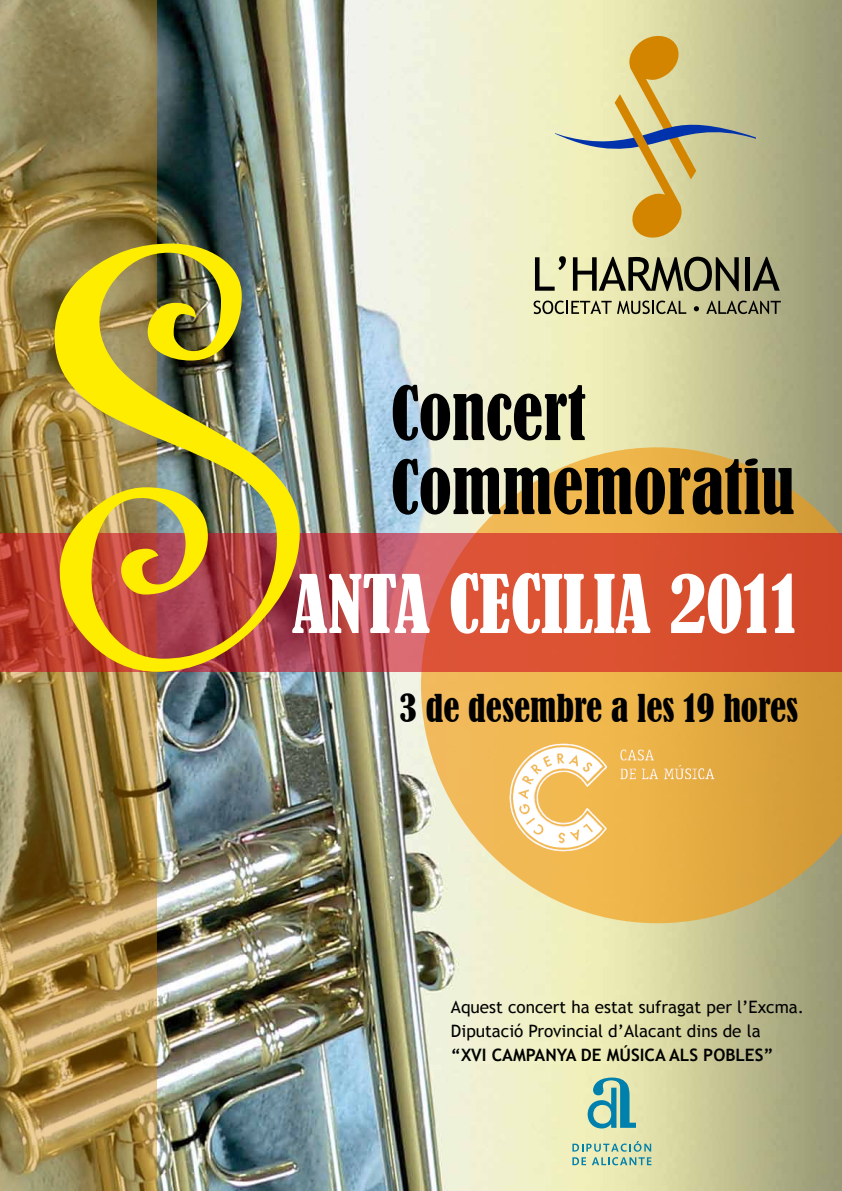
<style>
.page{position:relative;width:842px;height:1191px;background:#fff}
.page>*{position:absolute;margin:0;border:0;box-sizing:border-box;transform-origin:0 0}
.t1{font:condensed 75px "Bernard";color:#fff}
.t2{font:condensed 69px/74px "Bernard";color:#000}
.t3{font:condensed 36px "Bernard";color:#000}
.t4{font:17.1px/24px "Trebuchet MS";color:#000}
.t5{font:700 17.1px "Trebuchet MS";color:#000}
</style>
<div class="page">
<img style="left:157px;top:0;width:685px;height:1191px">
<svg style="left:421px;top:447px;width:421px;height:476px;background:#e2b762"></svg>
<svg style="left:0;top:0;width:157px;height:1191px;background:#9d854c"></svg>
<svg style="left:535px;top:256px;width:31px;height:35px"></svg>
<svg style="left:573px;top:257px;width:166px;height:34px;background:#848464"></svg>
<hr style="left:745px;top:257px;width:4px;height:34px;background:#000">
<svg style="left:752px;top:257px;width:28px;height:34px"></svg>
<svg style="left:534px;top:300px;width:152px;height:14px;background:#a1a07c"></svg>
<svg style="left:694px;top:306px;width:5px;height:5px"></svg>
<svg style="left:706px;top:300px;width:75px;height:14px"></svg>
<svg style="left:554px;top:33px;width:202px;height:208px;background:#d3ca92"></svg>
<svg style="left:0;top:533px;width:842px;height:139px;background:#cf4d39"></svg>
<img style="left:55px;top:243px;width:245px;height:429px">
<img style="left:509px;top:743px;width:98px;height:108px">
<svg style="left:572px;top:1157px;width:14px;height:8px"></svg>
<svg style="left:592px;top:1157px;width:59px;height:8px"></svg>
<svg style="left:572px;top:1141px;width:79px;height:10px"></svg>
<svg style="left:588px;top:1077px;width:48px;height:51px;background:#7db8b0"></svg>
<h2 class="t2" style="left:391px;top:377px;width:405px">Concert<br>Commemoratiu</h2>
<h1 class="t1" style="left:292px;top:560px;width:509px">ANTA CECILIA 2011</h1>
<h3 class="t3" style="left:399px;top:687px;width:400px">3 de desembre a les 19 hores</h3>
<p class="t4" style="left:451px;top:995px;width:355px">Aquest concert ha estat sufragat per l’Excma.<br>Diputació Provincial d’Alacant dins de la</p>
<p class="t5" style="left:451px;top:1044px;width:324px">“XVI CAMPANYA DE MÚSICA ALS POBLES”</p>
</div>
